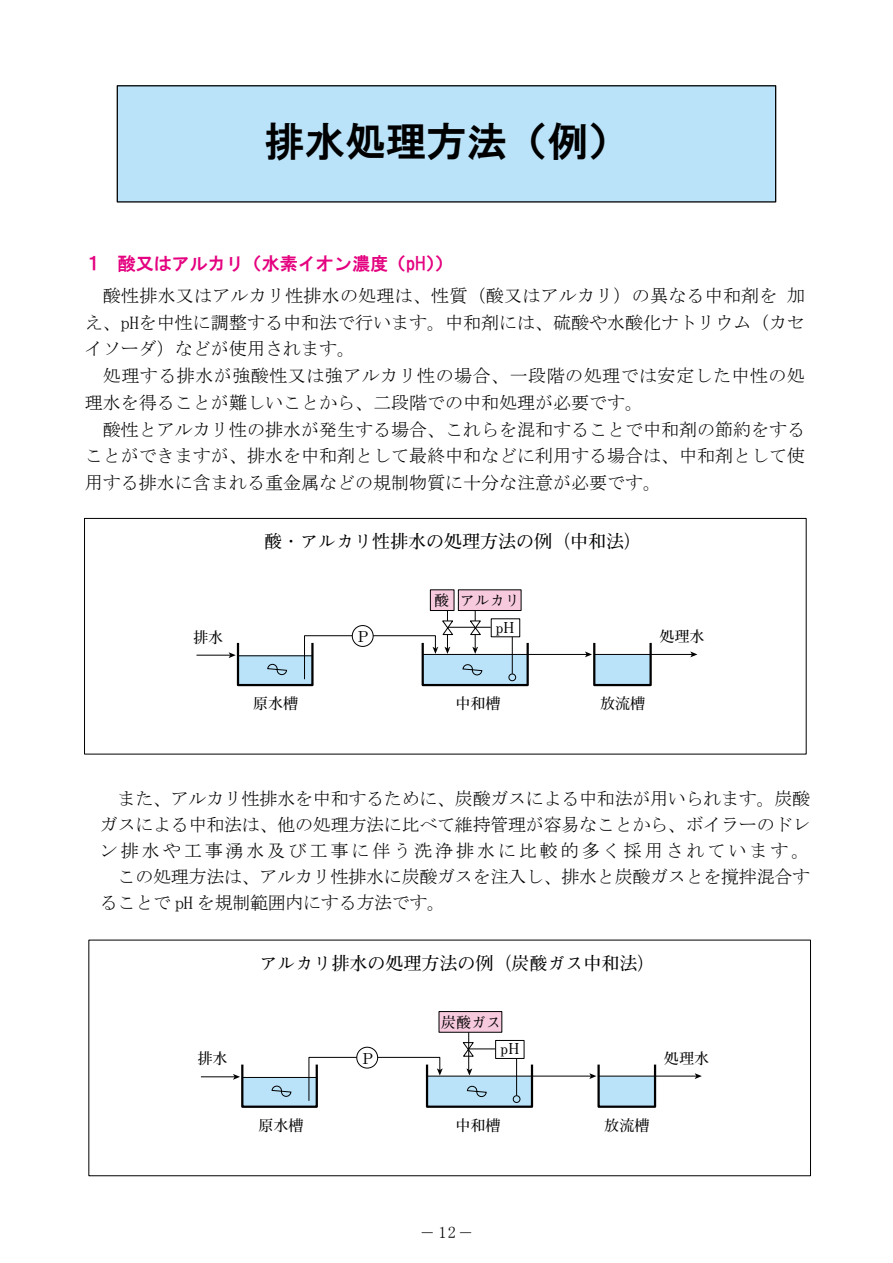
<style>
.page{position:relative;width:893px;height:1263px;background:#fff}
.page>*{position:absolute;margin:0;border:0;box-sizing:border-box;transform-origin:0 0}
.t1{font:40.5px "HGS Gothic E";color:#000}
.t2{font:18px/26.2px "MS Mincho";color:#000;text-align:justify}
.t3{font:18px/26.2px "MS Mincho";letter-spacing:.025em;color:#000}
.t4{font:700 18px "Futo Min A101 Pro";color:#000}
.t5{font:18px "MS Mincho";letter-spacing:.165em;color:#000}
.t6{font:18px "HGS Gothic E";color:#e4007f}
.t7{font:700 15px/26.7px "Futo Min A101 Pro";color:#000}
.t8{font:14.85px "MS Mincho";color:#000;scale:1.5 1}
.s1{font-size:16.5px}
</style>
<div class="page">
<div style="left:117px;top:86px;width:659px;height:116px;background:#bae3f9"></div>
<div style="left:117px;top:85px;width:659px;height:118px;border:1px solid #000"></div>
<div style="left:84px;top:518px;width:723px;height:236px;border:1px solid #000"></div>
<div style="left:238px;top:656px;width:74px;height:29px;background:#bae3f9"></div>
<div style="left:237px;top:642px;width:77px;height:44px;border:2px solid #000"></div>
<hr style="left:196px;top:655px;width:35px;height:1px;background:#000">
<svg style="left:229px;top:652px;width:7px;height:6px"></svg>
<hr style="left:447px;top:610px;width:1px;height:39px;background:#000">
<hr style="left:475px;top:610px;width:1px;height:39px;background:#000">
<svg style="left:472px;top:647px;width:6px;height:7px"></svg>
<div style="left:423px;top:654px;width:105px;height:31px;background:#bae3f9"></div>
<div style="left:422px;top:642px;width:107px;height:44px;border:2px solid #000"></div>
<div style="left:594px;top:654px;width:57px;height:31px;background:#bae3f9"></div>
<div style="left:593px;top:642px;width:59px;height:44px;border:2px solid #000"></div>
<hr style="left:512px;top:637px;width:1px;height:37px;background:#000">
<hr style="left:447px;top:627px;width:44px;height:1px;background:#000">
<div style="left:430px;top:590px;width:24px;height:21px;background:#f7c9dd"></div>
<div style="left:430px;top:589px;width:24px;height:22px;border:1px solid #000"></div>
<div style="left:458px;top:590px;width:63px;height:21px;background:#f7c9dd"></div>
<div style="left:458px;top:589px;width:63px;height:22px;border:1px solid #000"></div>
<hr style="left:594px;top:654px;width:98px;height:1px;background:#000">
<svg style="left:690px;top:651px;width:7px;height:6px"></svg>
<svg style="left:304px;top:620px;width:150px;height:60px"></svg>
<svg style="left:469px;top:620px;width:12px;height:15px"></svg>
<hr style="left:423px;top:654px;width:164px;height:1px;background:#000">
<svg style="left:585px;top:651px;width:7px;height:6px"></svg>
<div style="left:242px;top:1077px;width:75px;height:30px;background:#bae3f9"></div>
<div style="left:242px;top:1077px;width:75px;height:30px;border:1px solid #000"></div>
<div style="left:241px;top:1063px;width:77px;height:45px;border:2px solid #000"></div>
<hr style="left:201px;top:1076px;width:34px;height:1px;background:#000">
<svg style="left:233px;top:1074px;width:7px;height:6px"></svg>
<hr style="left:468px;top:1032px;width:1px;height:38px;background:#000">
<div style="left:427px;top:1076px;width:105px;height:31px;background:#bae3f9"></div>
<div style="left:426px;top:1063px;width:107px;height:45px;border:2px solid #000"></div>
<div style="left:599px;top:1076px;width:56px;height:31px;background:#bae3f9"></div>
<div style="left:597px;top:1063px;width:59px;height:45px;border:2px solid #000"></div>
<hr style="left:516px;top:1058px;width:1px;height:37px;background:#000">
<div style="left:495px;top:1040px;width:29px;height:19px;border:1px solid #000"></div>
<div style="left:439px;top:1011px;width:63px;height:21px;background:#f7c9dd"></div>
<div style="left:439px;top:1011px;width:63px;height:21px;border:1px solid #000"></div>
<hr style="left:599px;top:1076px;width:98px;height:1px;background:#000">
<svg style="left:695px;top:1073px;width:7px;height:6px"></svg>
<hr style="left:427px;top:1076px;width:164px;height:1px;background:#000">
<svg style="left:589px;top:1073px;width:7px;height:6px"></svg>
<svg style="left:267px;top:664px;width:20px;height:11px"></svg>
<svg style="left:462px;top:664px;width:20px;height:11px"></svg>
<svg style="left:271px;top:1085px;width:21px;height:12px"></svg>
<svg style="left:308px;top:1042px;width:187px;height:59px"></svg>
<div style="left:513px;top:1095px;width:7px;height:8px;border:1px solid #000;border-radius:50%"></div>
<div style="left:509px;top:674px;width:7px;height:7px;border:1px solid #000;border-radius:50%"></div>
<h1 class="t1" style="left:264px;top:121px;width:366px">排水処理方法（例）</h1>
<p class="t6" style="left:85px;top:254px;width:369px">１ 酸又はアルカリ（水素イオン濃度（pH））</p>
<p class="t2" style="left:85px;top:283px;width:722px;text-indent:18px">酸性排水又はアルカリ性排水の処理は、性質（酸又はアルカリ）の異なる中和剤を 加え、pHを中性に調整する中和法で行います。中和剤には、硫酸や水酸化ナトリウム（カセイソーダ）などが使用されます。</p>
<p class="t3" style="left:85px;top:363px;width:721px;text-indent:18px">処理する排水が強酸性又は強アルカリ性の場合、一段階の処理では安定した中性の処理水を得ることが難しいことから、二段階での中和処理が必要です。</p>
<p class="t2" style="left:85px;top:416px;width:722px;text-indent:18px">酸性とアルカリ性の排水が発生する場合、これらを混和することで中和剤の節約をすることができますが、排水を中和剤として最終中和などに利用する場合は、中和剤として使用する排水に含まれる重金属などの規制物質に十分な注意が必要です。</p>
<p class="t4" style="left:264px;top:527px;width:380px">酸・アルカリ性排水の処理方法の例（中和法）</p>
<p class="t7" style="left:496px;top:585px;width:26px;text-indent:-62px">酸 アルカリpH</p>
<p class="t7" style="left:193px;top:622px;width:32px">排水</p>
<p class="t7" style="left:358px;top:621px;width:12px">P</p>
<p class="t7" style="left:659px;top:621px;width:47px">処理水</p>
<p class="t7" style="left:253px;top:688px;width:47px">原水槽</p>
<p class="t7" style="left:455px;top:688px;width:47px">中和槽</p>
<p class="t7" style="left:600px;top:688px;width:47px">放流槽</p>
<p class="t2" style="left:118px;top:786px;width:694px">また、アルカリ性排水を中和するために、炭酸ガスによる中和法が用いられます。炭酸</p>
<p class="t2" style="left:100px;top:812px;width:712px">ガスによる中和法は、他の処理方法に比べて維持管理が容易なことから、ボイラーのドレ</p>
<p class="t5" style="left:100px;top:842px;width:711px">ン排水や工事湧水及び工事に伴う洗浄排水に比較的多く採用されています。</p>
<p class="t2" style="left:118px;top:863px;width:694px">この処理方法は、アルカリ性排水に炭酸ガスを注入し、排水と炭酸ガスとを撹拌混合す</p>
<p class="t2" style="left:100px;top:889px;width:347px">ることで pH を規制範囲内にする方法です。</p>
<p class="t4" style="left:259px;top:949px;width:398px">アルカリ排水の処理方法の例（炭酸ガス中和法）</p>
<p class="t7" style="left:441px;top:1007px;width:62px">炭酸ガス</p>
<p class="t7" style="left:500px;top:1033px;width:20px">pH</p>
<p class="t7" style="left:197px;top:1043px;width:32px">排水</p>
<p class="t7" style="left:664px;top:1043px;width:47px">処理水</p>
<p class="t7" style="left:362px;top:1043px;width:12px">P</p>
<p class="t7" style="left:258px;top:1110px;width:47px">原水槽</p>
<p class="t7" style="left:455px;top:1110px;width:47px">中和槽</p>
<p class="t7" style="left:604px;top:1110px;width:47px">放流槽</p>
<p class="t8" style="left:422px;top:1225px;width:35px">−<span class="s1">12</span>−</p>
</div>
